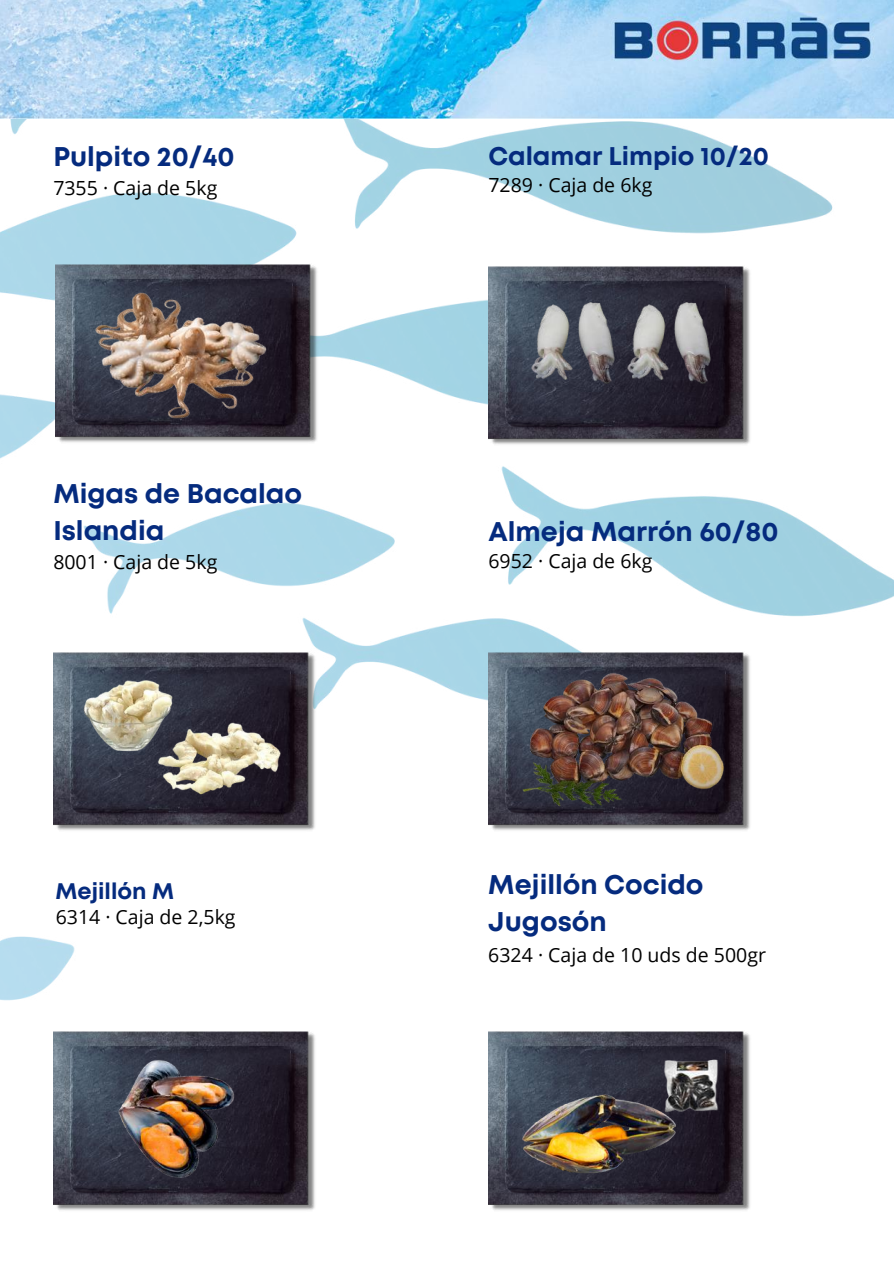
<style>
.page{position:relative;width:894px;height:1264px;background:#fff}
.page>*{position:absolute;margin:0;border:0;box-sizing:border-box;transform-origin:0 0}
.t1{font:700 27px/37.2px "Mont";color:#052b7e}
.t2{font:700 25.5px "Mont";color:#052b7e}
.t3{font:700 22.5px "Mont";color:#052b7e}
.t4{font:19.5px "Open Sans";color:#000}
</style>
<div class="page">
<img style="left:0;top:118px;width:893px;height:883px">
<img style="left:0;top:0;width:893px;height:118px">
<img style="left:488px;top:265px;width:263px;height:182px">
<img style="left:53px;top:651px;width:264px;height:181px">
<img style="left:488px;top:651px;width:263px;height:181px">
<img style="left:55px;top:263px;width:264px;height:181px">
<img style="left:77px;top:281px;width:210px;height:149px">
<img style="left:634px;top:301px;width:96px;height:94px">
<img style="left:509px;top:301px;width:125px;height:94px">
<img style="left:83px;top:677px;width:204px;height:126px">
<img style="left:515px;top:663px;width:214px;height:152px">
<img style="left:53px;top:1031px;width:262px;height:180px">
<img style="left:488px;top:1031px;width:262px;height:180px">
<img style="left:112px;top:1054px;width:128px;height:128px">
<img style="left:522px;top:1062px;width:167px;height:118px">
<img style="left:656px;top:1050px;width:64px;height:65px">
<h1 class="t1" style="left:53px;top:140px;width:183px">Pulpito 20/40</h1>
<p class="t4" style="left:53px;top:174px;width:165px">7355 · Caja de 5kg</p>
<h1 class="t1" style="left:53px;top:477px;width:250px">Migas de Bacalao<br>Islandia</h1>
<p class="t4" style="left:53px;top:548px;width:165px">8001 · Caja de 5kg</p>
<p class="t3" style="left:55px;top:882px;width:120px">Mejillón M</p>
<p class="t4" style="left:56px;top:902px;width:181px">6314 · Caja de 2,5kg</p>
<h2 class="t2" style="left:488px;top:146px;width:282px">Calamar Limpio 10/20</h2>
<p class="t4" style="left:488px;top:171px;width:165px">7289 · Caja de 6kg</p>
<h1 class="t1" style="left:488px;top:515px;width:291px">Almeja Marrón 60/80</h1>
<p class="t4" style="left:488px;top:547px;width:165px">6952 · Caja de 6kg</p>
<h1 class="t1" style="left:488px;top:867px;width:217px">Mejillón Cocido<br>Jugosón</h1>
<p class="t4" style="left:488px;top:941px;width:279px">6324 · Caja de 10 uds de 500gr</p>
</div>
